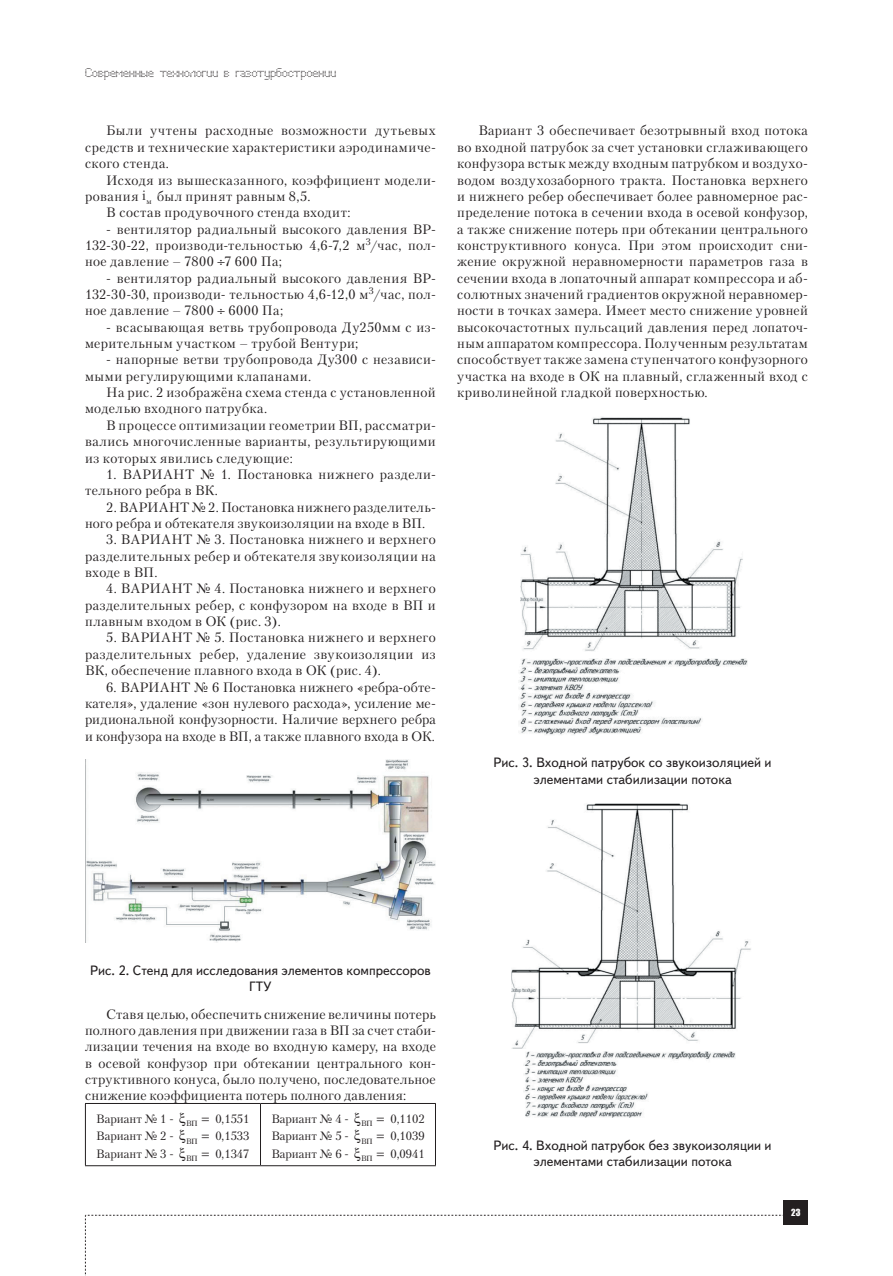
<style>
.page{position:relative;width:893px;height:1276px;background:#fff}
.page>*{position:absolute;margin:0;border:0;box-sizing:border-box;transform-origin:0 0}
.t1{font:13.5px/16.4px "Petersburg C";letter-spacing:.03em;color:#231f20;text-align:justify}
.t2{font:13.5px/16.2px "Text Book C";color:#231f20;text-align:center}
.t3{font:12px "Petersburg C";color:#231f20}
.t4{font:12px "Perfo";letter-spacing:.015em;color:#231f20}
.t5{font:9px "Impact";color:#fff}
</style>
<div class="page">
<svg style="left:85px;top:1215px;width:699px;height:61px"></svg>
<div style="left:784px;top:1200px;width:24px;height:25px;background:#231f20"></div>
<img style="left:85px;top:759px;width:351px;height:183px">
<hr style="left:85px;top:1103px;width:175px;height:1px;background:#231f20">
<hr style="left:85px;top:1104px;width:1px;height:61px;background:#231f20">
<hr style="left:260px;top:1103px;width:176px;height:1px;background:#231f20">
<hr style="left:260px;top:1104px;width:1px;height:61px;background:#231f20">
<hr style="left:435px;top:1104px;width:1px;height:61px;background:#231f20">
<hr style="left:85px;top:1165px;width:175px;height:1px;background:#231f20">
<hr style="left:260px;top:1165px;width:176px;height:1px;background:#231f20">
<img style="left:520px;top:417px;width:223px;height:234px">
<img style="left:519px;top:658px;width:228px;height:77px">
<img style="left:511px;top:803px;width:240px;height:245px">
<img style="left:524px;top:1051px;width:212px;height:66px">
<p class="t4" style="left:85px;top:66px;width:253px">Современные технологии в газотурбостроении</p>
<p class="t1" style="left:85px;top:122px;width:352px;text-indent:21px">Были учтены расходные возможности дутьевых средств и технические характеристики аэродинамиче&shy;ского стенда.</p>
<p class="t1" style="left:106px;top:171px;width:331px">Исходя из вышесказанного, коэффициент модели-</p>
<p class="t1" style="left:85px;top:188px;width:227px">рования i<sub>м</sub> был принят равным 8,5.</p>
<p class="t1" style="left:106px;top:204px;width:246px">В состав продувочного стенда входит:</p>
<p class="t1" style="left:85px;top:220px;width:352px;text-indent:21px">- вентилятор радиальный высокого давления ВР-132-30-22, производи-тельностью 4,6-7,2 м<sup>3</sup>/час, пол&shy;ное давление – 7800 7 600 Па;</p>
<p class="t1" style="left:85px;top:270px;width:352px;text-indent:21px">- вентилятор радиальный высокого давления ВР-132-30-30, производи- тельностью 4,6-12,0 м<sup>3</sup>/час, пол&shy;ное давление – 7800 6000 Па;</p>
<p class="t1" style="left:85px;top:319px;width:352px;text-indent:21px">- всасывающая ветвь трубопровода Ду250мм с из&shy;мерительным участком – трубой Вентури;</p>
<p class="t1" style="left:85px;top:351px;width:352px;text-indent:21px">- напорные ветви трубопровода Ду300 с независи&shy;мыми регулирующими клапанами.</p>
<p class="t1" style="left:85px;top:384px;width:352px;text-indent:21px">На рис. 2 изображёна схема стенда с установленной моделью входного патрубка.</p>
<p class="t1" style="left:85px;top:417px;width:352px;text-indent:21px">В процессе оптимизации геометрии ВП, рассматри&shy;вались многочисленные варианты, результирующими из которых явились следующие:</p>
<p class="t1" style="left:85px;top:466px;width:352px;text-indent:21px">1. ВАРИАНТ № 1. Постановка нижнего раздели&shy;тельного ребра в ВК.</p>
<p class="t1" style="left:85px;top:498px;width:352px;text-indent:21px">2. ВАРИАНТ № 2. Постановка нижнего разделитель&shy;ного ребра и обтекателя звукоизоляции на входе в ВП.</p>
<p class="t1" style="left:85px;top:531px;width:352px;text-indent:21px">3. ВАРИАНТ № 3. Постановка нижнего и верхнего разделительных ребер и обтекателя звукоизоляции на входе в ВП.</p>
<p class="t1" style="left:85px;top:580px;width:352px;text-indent:21px">4. ВАРИАНТ № 4. Постановка нижнего и верхнего разделительных ребер, с конфузором на входе в ВП и плавным входом в ОК (рис. 3).</p>
<p class="t1" style="left:85px;top:629px;width:352px;text-indent:21px">5. ВАРИАНТ № 5. Постановка нижнего и верхнего разделительных ребер, удаление звукоизоляции из ВК, обеспечение плавного входа в ОК (рис. 4).</p>
<p class="t1" style="left:85px;top:678px;width:352px;text-indent:21px">6. ВАРИАНТ № 6 Постановка нижнего «ребра-обте&shy;кателя», удаление «зон нулевого расхода», усиление ме&shy;ридиональной конфузорности. Наличие верхнего ребра и конфузора на входе в ВП, а также плавного входа в ОК.</p>
<p class="t1" style="left:457px;top:122px;width:352px;text-indent:21px">Вариант 3 обеспечивает безотрывный вход потока во входной патрубок за счет установки сглаживающего конфузора встык между входным патрубком и воздухо&shy;водом воздухозаборного тракта. Постановка верхнего и нижнего ребер обеспечивает более равномерное рас&shy;пределение потока в сечении входа в осевой конфузор, а также снижение потерь при обтекании центрального конструктивного конуса. При этом происходит сни&shy;жение окружной неравномерности параметров газа в сечении входа в лопаточный аппарат компрессора и аб&shy;солютных значений градиентов окружной неравномер&shy;ности в точках замера. Имеет место снижение уровней высокочастотных пульсаций давления перед лопаточ&shy;ным аппаратом компрессора. Полученным результатам способствует также замена ступенчатого конфузорного участка на входе в ОК на плавный, сглаженный вход с криволинейной гладкой поверхностью.</p>
<p class="t2" style="left:493px;top:755px;width:280px">Рис. 3. Входной патрубок со звукоизоляцией и элементами стабилизации потока</p>
<p class="t2" style="left:90px;top:962px;width:342px">Рис. 2. Стенд для исследования элементов компрессоров<br>ГТУ</p>
<p class="t1" style="left:85px;top:1005px;width:352px;text-indent:21px">Ставя целью, обеспечить снижение величины потерь полного давления при движении газа в ВП за счет стаби&shy;лизации течения на входе во входную камеру, на входе в осевой конфузор при обтекании центрального кон&shy;структивного конуса, было получено, последовательное снижение коэффициента потерь полного давления:</p>
<p class="t3" style="left:96px;top:1111px;width:97px">Вариант № 1 - <sub>B</sub></p>
<p class="t3" style="left:215px;top:1111px;width:36px">0,1551</p>
<p class="t3" style="left:96px;top:1128px;width:97px">Вариант № 2 - <sub>B</sub></p>
<p class="t3" style="left:215px;top:1128px;width:36px">0,1533</p>
<p class="t3" style="left:96px;top:1146px;width:97px">Вариант № 3 - <sub>B</sub></p>
<p class="t3" style="left:215px;top:1146px;width:36px">0,1347</p>
<p class="t3" style="left:271px;top:1111px;width:97px">Вариант № 4 - <sub>B</sub></p>
<p class="t3" style="left:390px;top:1111px;width:36px">0,1102</p>
<p class="t3" style="left:271px;top:1128px;width:97px">Вариант № 5 - <sub>B</sub></p>
<p class="t3" style="left:390px;top:1128px;width:36px">0,1039</p>
<p class="t3" style="left:271px;top:1146px;width:97px">Вариант № 6 - <sub>B</sub></p>
<p class="t3" style="left:390px;top:1146px;width:36px">0,0941</p>
<p class="t2" style="left:493px;top:1137px;width:280px">Рис. 4. Входной патрубок без звукоизоляции и элементами стабилизации потока</p>
<p class="t5" style="left:791px;top:1205px;width:11px">23</p>
</div>
